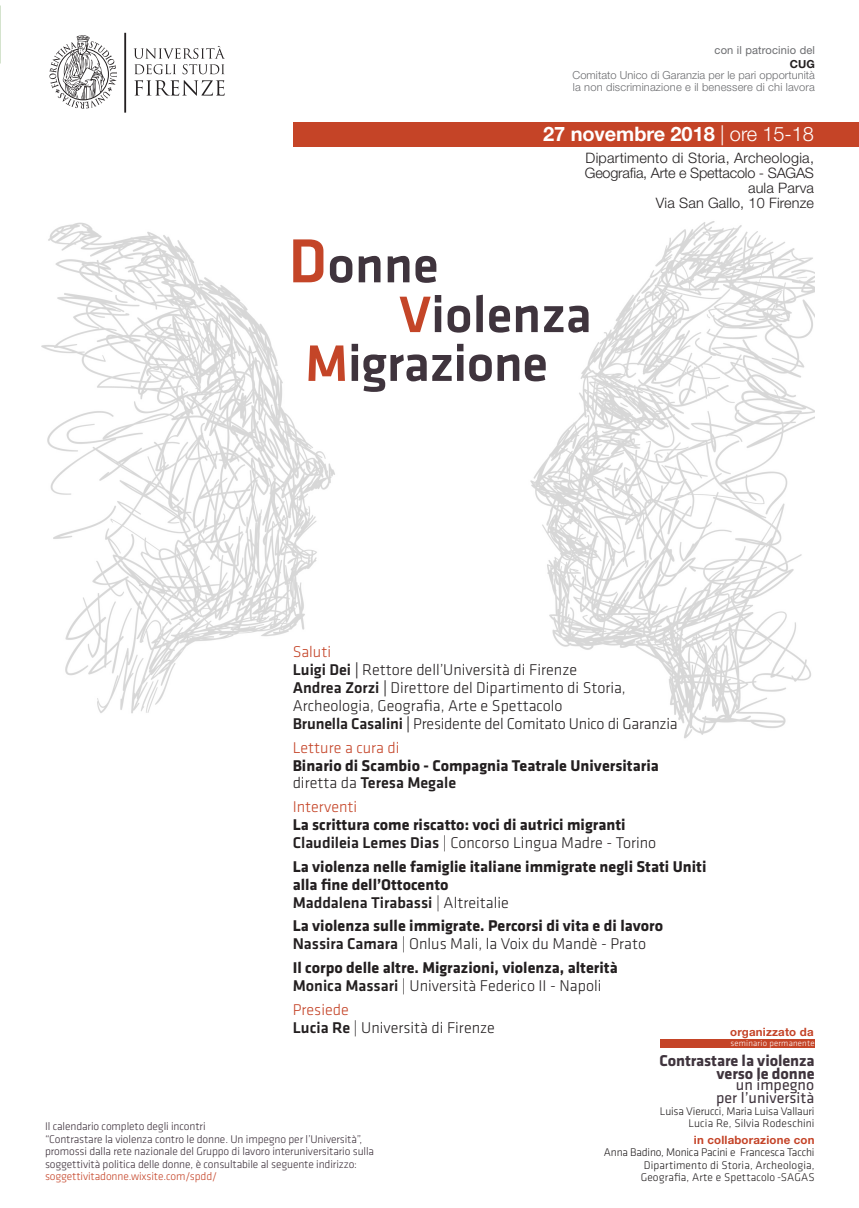
<style>
.page{position:relative;width:859px;height:1208px;background:#fff}
.page>*{position:absolute;margin:0;border:0;box-sizing:border-box;transform-origin:0 0}
.t1{font:500 53.2px "Klavika";color:#3f343d}
.t2{font:700 20px "Helvetica Neue LT Pro";letter-spacing:-.005em;color:#fff}
.t3{font:700 16.3px "Klavika";letter-spacing:-.005em;color:#3f343d}
.t4{font:300 16.2px "Klavika";color:#231f20}
.t5{font:700 16.2px "Klavika";color:#231f20}
.t6{font:500 16.2px "Klavika";color:#231f20}
.t7{font:300 16.2px "Klavika";color:#c44327}
.t8{font:300 16.2px "Klavika";color:#c54427}
.t9{font:16px "Klavika";color:#3f343d}
.t10{font:300 14.4px "Helvetica Neue LT Pro";letter-spacing:.01em;color:#231f20}
.t11{font:300 14.4px "Helvetica Neue LT Pro";letter-spacing:-.015em;color:#231f20}
.t12{font:300 11.5px/12.4px "Klavika";letter-spacing:-.01em;color:#3e323c}
.t13{font:300 11.5px "Klavika";letter-spacing:.005em;color:#231f20}
.t14{font:300 11.5px "Klavika";letter-spacing:-.015em;color:#231f20}
.t15{font:300 11.5px "Klavika";letter-spacing:-.01em;color:#c54428}
.t16{font:700 11.5px "Helvetica Neue LT Pro";letter-spacing:.015em;color:#c44327}
.t17{font:300 11.1px "Helvetica Neue LT Pro";letter-spacing:.005em;color:#6c6d70}
.t18{font:11.1px "Helvetica Neue LT Pro";letter-spacing:.015em;color:#6c6d70}
.t19{font:700 11.1px "Helvetica Neue LT Pro";color:#231f20}
.t20{font:300 8.7px "Klavika";letter-spacing:.02em;color:#fff}
.s1{font-weight:300}
.s2{font-size:64.4px;color:#c44528}
.s3{color:#c44528}
.s4{font-weight:500}
.s5{font-weight:400}
</style>
<div class="page">
<img style="left:42px;top:222px;width:293px;height:492px">
<img style="left:530px;top:221px;width:284px;height:518px">
<hr style="left:124px;top:33px;width:2px;height:80px;background:#231f20">
<svg style="left:134px;top:80px;width:91px;height:16px"></svg>
<svg style="left:134px;top:46px;width:91px;height:28px"></svg>
<svg style="left:49px;top:35px;width:68px;height:74px"></svg>
<div style="left:293px;top:123px;width:566px;height:24px;background:#c54427"></div>
<div style="left:660px;top:1039px;width:155px;height:9px;background:#c54427"></div>
<p class="t18" style="left:715px;top:43px;width:102px">con il patrocinio del</p>
<p class="t19" style="left:790px;top:57px;width:27px">CUG</p>
<p class="t17" style="left:572px;top:69px;width:244px">Comitato Unico di Garanzia per le pari opportunità</p>
<p class="t17" style="left:573px;top:80px;width:244px">la non discriminazione e il benessere di chi lavora</p>
<p class="t2" style="left:543px;top:121px;width:272px">27 novembre 2018 <span class="s1">| ore 15-18</span></p>
<p class="t10" style="left:586px;top:149px;width:230px">Dipartimento di Storia, Archeologia,</p>
<p class="t11" style="left:585px;top:164px;width:231px">Geografia, Arte e Spettacolo - SAGAS</p>
<p class="t10" style="left:748px;top:179px;width:67px">aula Parva</p>
<p class="t10" style="left:656px;top:194px;width:160px">Via San Gallo, 10 Firenze</p>
<p class="t1" style="left:288px;top:236px;width:152px"><span class="s2">D</span>onne</p>
<p class="t1" style="left:399px;top:285px;width:194px"><span class="s3">V</span>iolenza</p>
<p class="t1" style="left:305px;top:334px;width:244px"><span class="s3">M</span>igrazione</p>
<p class="t7" style="left:293px;top:643px;width:40px">Saluti</p>
<p class="t4" style="left:293px;top:661px;width:286px"><span class="s4">Luigi Dei</span> <span class="s5">|</span> Rettore dell’Università di Firenze</p>
<p class="t4" style="left:293px;top:679px;width:335px"><span class="s4">Andrea Zorzi</span> <span class="s5">|</span> Direttore del Dipartimento di Storia,</p>
<p class="t4" style="left:293px;top:697px;width:271px">Archeologia, Geografia, Arte e Spettacolo</p>
<p class="t4" style="left:293px;top:714px;width:386px"><span class="s4">Brunella Casalini</span> <span class="s5">|</span> Presidente del Comitato Unico di Garanzia</p>
<p class="t7" style="left:293px;top:738px;width:108px">Letture a cura di</p>
<p class="t5" style="left:293px;top:756px;width:368px">Binario di Scambio - Compagnia Teatrale Universitaria</p>
<p class="t6" style="left:293px;top:774px;width:165px"><span class="s1">diretta da</span> Teresa Megale</p>
<p class="t8" style="left:293px;top:798px;width:66px">Interventi</p>
<p class="t5" style="left:293px;top:816px;width:334px">La scrittura come riscatto: voci di autrici migranti</p>
<p class="t4" style="left:293px;top:834px;width:365px"><span class="s4">Claudileia Lemes Dias</span> | Concorso Lingua Madre - Torino</p>
<p class="t5" style="left:293px;top:857px;width:415px">La violenza nelle famiglie italiane immigrate negli Stati Uniti</p>
<p class="t5" style="left:293px;top:875px;width:157px">alla fine dell’Ottocento</p>
<p class="t6" style="left:293px;top:893px;width:218px">Maddalena Tirabassi <span class="s1">| Altreitalie</span></p>
<p class="t5" style="left:293px;top:917px;width:372px">La violenza sulle immigrate. Percorsi di vita e di lavoro</p>
<p class="t4" style="left:293px;top:935px;width:355px"><span class="s4">Nassira Camara</span> | Onlus Mali, la Voix du Mandè - Prato</p>
<p class="t5" style="left:293px;top:959px;width:327px">Il corpo delle altre. Migrazioni, violenza, alterità</p>
<p class="t4" style="left:293px;top:976px;width:310px"><span class="s4">Monica Massari</span> | Università Federico II - Napoli</p>
<p class="t7" style="left:293px;top:1000px;width:58px">Presiede</p>
<p class="t4" style="left:293px;top:1018px;width:204px"><span class="s4">Lucia Re</span> | Università di Firenze</p>
<p class="t16" style="left:730px;top:1024px;width:85px">organizzato da</p>
<p class="t3" style="left:659px;top:1052px;width:157px">Contrastare la violenza</p>
<p class="t3" style="left:716px;top:1064px;width:100px">verso le donne</p>
<p class="t9" style="left:736px;top:1076px;width:80px">un impegno</p>
<p class="t9" style="left:716px;top:1089px;width:100px">per l’università</p>
<p class="t20" style="left:730px;top:1038px;width:86px">seminario permanente</p>
<p class="t14" style="left:660px;top:1104px;width:156px">Luisa Vierucci, Maria Luisa Vallauri</p>
<p class="t13" style="left:688px;top:1116px;width:128px">Lucia Re, Silvia Rodeschini</p>
<p class="t12" style="left:45px;top:1120px;width:162px">Il calendario completo degli incontri</p>
<p class="t12" style="left:45px;top:1133px;width:319px">“Contrastare la violenza contro le donne. Un impegno per l’Università”,</p>
<p class="t12" style="left:45px;top:1145px;width:331px">promossi dalla rete nazionale del Gruppo di lavoro interuniversitario sulla soggettività politica delle donne, è consultabile al seguente indirizzo:</p>
<p class="t15" style="left:45px;top:1169px;width:174px">soggettivitadonne.wixsite.com/spdd/</p>
<p class="t16" style="left:694px;top:1132px;width:122px">in collaborazione con</p>
<p class="t14" style="left:604px;top:1146px;width:212px">Anna Badino, Monica Pacini e Francesca Tacchi</p>
<p class="t13" style="left:644px;top:1158px;width:172px">Dipartimento di Storia, Archeologia,</p>
<p class="t13" style="left:641px;top:1171px;width:175px">Geografia, Arte e Spettacolo -SAGAS</p>
</div>
